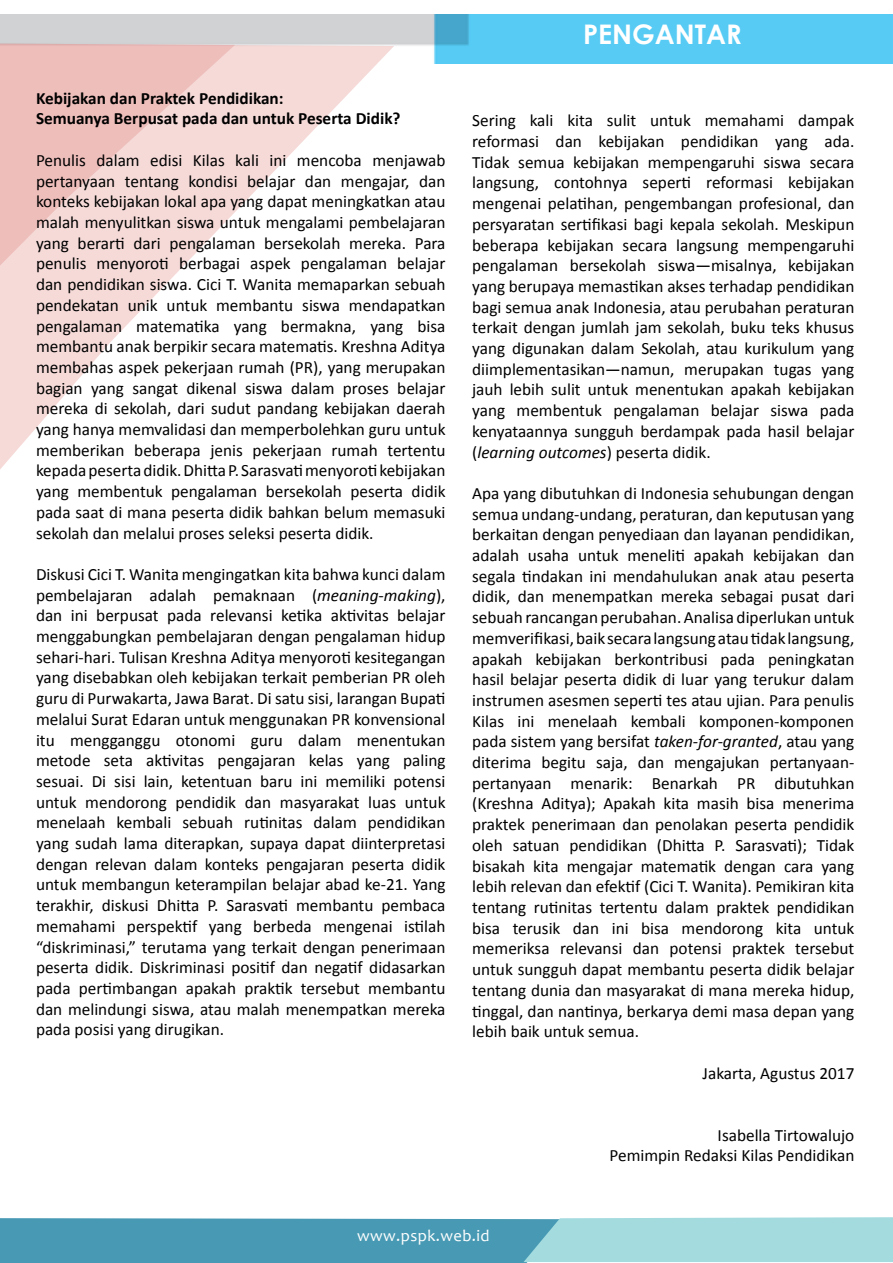
<style>
.page{position:relative;width:893px;height:1263px;background:#fff}
.page>*{position:absolute;margin:0;border:0;box-sizing:border-box;transform-origin:0 0}
.t1{font:700 27px "Century Gothic";color:#fff}
.t2{font:17.25px/20.7px "Calibri";color:#000;text-align:justify}
.t3{font:700 17.25px/20.7px "Calibri";color:#000}
.t4{font:16.5px "Candara";letter-spacing:.025em;color:#fff}
.s1{font-style:italic}
</style>
<div class="page">
<svg style="left:0;top:1217px;width:893px;height:46px;background:#71b6c7"></svg>
<img style="left:0;top:14px;width:893px;height:50px">
<svg style="left:0;top:44px;width:394px;height:425px"></svg>
<svg style="left:0;top:44px;width:235px;height:222px;background:#f1cdca"></svg>
<p class="t3" style="left:36px;top:88px;width:366px">Kebijakan dan Praktek Pendidikan:<br>Semuanya Berpusat pada dan untuk Peserta Didik?</p>
<p class="t2" style="left:36px;top:150px;width:411px">Penulis dalam edisi Kilas kali ini mencoba menjawab pertanyaan tentang kondisi belajar dan mengajar, dan konteks kebijakan lokal apa yang dapat meningkatkan atau malah menyulitkan siswa untuk mengalami pembelajaran yang berarti dari pengalaman bersekolah mereka. Para penulis menyoroti berbagai aspek pengalaman belajar dan pendidikan siswa. Cici T. Wanita memaparkan sebuah pendekatan unik untuk membantu siswa mendapatkan pengalaman matematika yang bermakna, yang bisa membantu anak berpikir secara matematis. Kreshna Aditya membahas aspek pekerjaan rumah (PR), yang merupakan bagian yang sangat dikenal siswa dalam proses belajar mereka di sekolah, dari sudut pandang kebijakan daerah yang hanya memvalidasi dan memperbolehkan guru untuk memberikan beberapa jenis pekerjaan rumah tertentu kepada peserta didik. Dhitta P. Sarasvati menyoroti kebijakan yang membentuk pengalaman bersekolah peserta didik pada saat di mana peserta didik bahkan belum memasuki sekolah dan melalui proses seleksi peserta didik.</p>
<p class="t2" style="left:36px;top:564px;width:411px">Diskusi Cici T. Wanita mengingatkan kita bahwa kunci dalam pembelajaran adalah pemaknaan (<span class="s1">meaning-making</span>), dan ini berpusat pada relevansi ketika aktivitas belajar menggabungkan pembelajaran dengan pengalaman hidup sehari-hari. Tulisan Kreshna Aditya menyoroti kesitegangan yang disebabkan oleh kebijakan terkait pemberian PR oleh guru di Purwakarta, Jawa Barat. Di satu sisi, larangan Bupati melalui Surat Edaran untuk menggunakan PR konvensional itu mengganggu otonomi guru dalam menentukan metode seta aktivitas pengajaran kelas yang paling sesuai. Di sisi lain, ketentuan baru ini memiliki potensi untuk mendorong pendidik dan masyarakat luas untuk menelaah kembali sebuah rutinitas dalam pendidikan yang sudah lama diterapkan, supaya dapat diinterpretasi dengan relevan dalam konteks pengajaran peserta didik untuk membangun keterampilan belajar abad ke-21. Yang terakhir, diskusi Dhitta P. Sarasvati membantu pembaca memahami perspektif yang berbeda mengenai istilah “diskriminasi,” terutama yang terkait dengan penerimaan peserta didik. Diskriminasi positif dan negatif didasarkan pada pertimbangan apakah praktik tersebut membantu dan melindungi siswa, atau malah menempatkan mereka pada posisi yang dirugikan.</p>
<h1 class="t1" style="left:583px;top:14px;width:160px">PENGANTAR</h1>
<p class="t2" style="left:472px;top:110px;width:384px">Sering kali kita sulit untuk memahami dampak reformasi dan kebijakan pendidikan yang ada.<br>Tidak semua kebijakan mempengaruhi siswa secara langsung, contohnya seperti reformasi kebijakan mengenai pelatihan, pengembangan profesional, dan persyaratan sertifikasi bagi kepala sekolah. Meskipun beberapa kebijakan secara langsung mempengaruhi pengalaman bersekolah siswa—misalnya, kebijakan yang berupaya memastikan akses terhadap pendidikan bagi semua anak Indonesia, atau perubahan peraturan terkait dengan jumlah jam sekolah, buku teks khusus yang digunakan dalam Sekolah, atau kurikulum yang diimplementasikan—namun, merupakan tugas yang jauh lebih sulit untuk menentukan apakah kebijakan yang membentuk pengalaman belajar siswa pada kenyataannya sungguh berdampak pada hasil belajar (<span class="s1">learning outcomes</span>) peserta didik.</p>
<p class="t2" style="left:472px;top:483px;width:384px">Apa yang dibutuhkan di Indonesia sehubungan dengan semua undang-undang, peraturan, dan keputusan yang berkaitan dengan penyediaan dan layanan pendidikan, adalah usaha untuk meneliti apakah kebijakan dan segala tindakan ini mendahulukan anak atau peserta didik, dan menempatkan mereka sebagai pusat dari sebuah rancangan perubahan. Analisa diperlukan untuk memverifikasi, baik secara langsung atau tidak langsung, apakah kebijakan berkontribusi pada peningkatan hasil belajar peserta didik di luar yang terukur dalam instrumen asesmen seperti tes atau ujian. Para penulis Kilas ini menelaah kembali komponen-komponen pada sistem yang bersifat <span class="s1">taken-for-granted</span>, atau yang diterima begitu saja, dan mengajukan pertanyaan&shy;pertanyaan menarik: Benarkah PR dibutuhkan (Kreshna Aditya); Apakah kita masih bisa menerima praktek penerimaan dan penolakan peserta pendidik oleh satuan pendidikan (Dhitta P. Sarasvati); Tidak bisakah kita mengajar matematik dengan cara yang lebih relevan dan efektif (Cici T. Wanita). Pemikiran kita tentang rutinitas tertentu dalam praktek pendidikan bisa terusik dan ini bisa mendorong kita untuk memeriksa relevansi dan potensi praktek tersebut untuk sungguh dapat membantu peserta didik belajar tentang dunia dan masyarakat di mana mereka hidup, tinggal, dan nantinya, berkarya demi masa depan yang lebih baik untuk semua.</p>
<p class="t2" style="left:703px;top:1062px;width:153px">Jakarta, Agustus 2017</p>
<p class="t2" style="left:610px;top:1125px;width:246px;text-align:right">Isabella Tirtowalujo<br>Pemimpin Redaksi Kilas Pendidikan</p>
<p class="t4" style="left:357px;top:1225px;width:134px">www.pspk.web.id</p>
</div>
